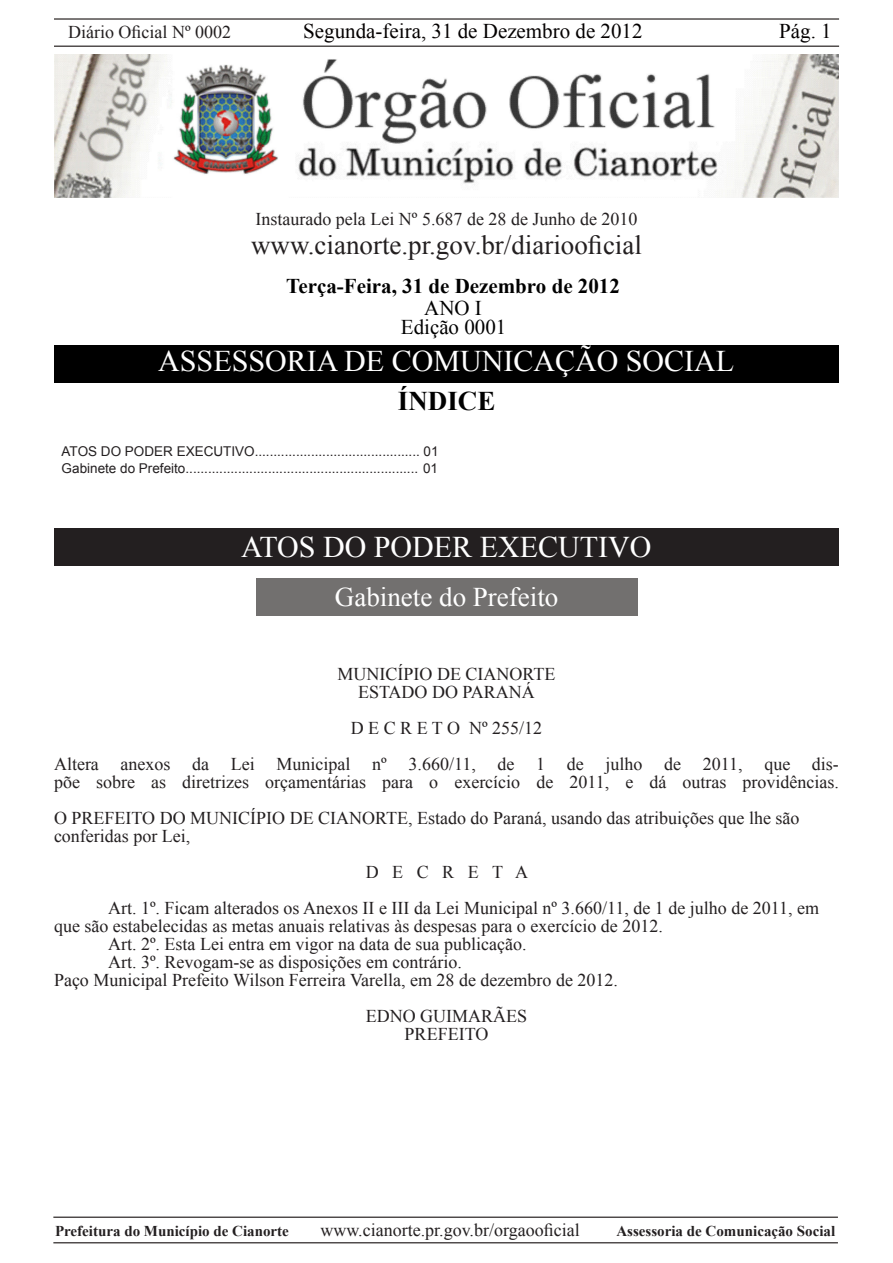
<style>
.page{position:relative;width:893px;height:1263px;background:#fff}
.page>*{position:absolute;margin:0;border:0;box-sizing:border-box;transform-origin:0 0}
.t1{font:30px "Times New Roman";color:#fff}
.t2{font:27px "Times New Roman";color:#231f20}
.t3{font:27px "Times New Roman";color:#fff}
.t4{font:700 27px "Times New Roman";color:#000}
.t5{font:21px "Times New Roman";color:#040000}
.t6{font:700 21px "Times New Roman";color:#000}
.t7{font:21px "Times New Roman";color:#000}
.t8{font:18px/18px "Times New Roman";color:#231f20}
.t9{font:700 15px "Times New Roman";color:#231f20}
.t10{font:13.5px "Arial";color:#231f20}
</style>
<div class="page">
<hr style="left:54px;top:18px;width:785px;height:2px;background:#4d4948">
<hr style="left:54px;top:45px;width:785px;height:2px;background:#4d4948">
<hr style="left:53px;top:1216px;width:785px;height:2px;background:#4d4948">
<hr style="left:53px;top:1242px;width:785px;height:1px;background:#4d4948">
<img style="left:54px;top:54px;width:785px;height:143px">
<div style="left:54px;top:345px;width:785px;height:38px;background:#000"></div>
<div style="left:54px;top:529px;width:785px;height:37px;background:#231f20"></div>
<div style="left:256px;top:578px;width:382px;height:38px;background:#72706f"></div>
<p class="t8" style="left:68px;top:23px;width:165px">Diário Oficial Nº 0002</p>
<p class="t5" style="left:303px;top:17px;width:341px">Segunda-feira, 31 de Dezembro de 2012</p>
<p class="t5" style="left:779px;top:17px;width:54px">Pág. 1</p>
<p class="t8" style="left:255px;top:210px;width:384px">Instaurado pela Lei Nº 5.687 de 28 de Junho de 2010</p>
<p class="t2" style="left:251px;top:227px;width:392px">www.cianorte.pr.gov.br/diariooficial</p>
<p class="t6" style="left:286px;top:271px;width:335px">Terça-Feira, 31 de Dezembro de 2012</p>
<p class="t7" style="left:424px;top:293px;width:59px">ANO I</p>
<p class="t7" style="left:401px;top:313px;width:107px">Edição 0001</p>
<p class="t1" style="left:158px;top:340px;width:577px">ASSESSORIA DE COMUNICAÇÃO SOCIAL</p>
<p class="t4" style="left:398px;top:383px;width:99px">ÍNDICE</p>
<p class="t10" style="left:62px;top:443px;width:378px">ATOS DO PODER EXECUTIVO............................................ 01</p>
<p class="t10" style="left:62px;top:459px;width:378px">Gabinete do Prefeito.............................................................. 01</p>
<p class="t1" style="left:241px;top:526px;width:412px">ATOS DO PODER EXECUTIVO</p>
<p class="t3" style="left:327px;top:578px;width:225px">Gabinete do Prefeito</p>
<p class="t3" style="left:335px;top:579px;width:225px">Gabinete do Prefeito</p>
<p class="t8" style="left:338px;top:665px;width:219px">MUNICÍPIO DE CIANORTE</p>
<p class="t8" style="left:358px;top:683px;width:178px">ESTADO DO PARANÁ</p>
<p class="t8" style="left:351px;top:719px;width:193px">D E C R E T O Nº 255/12</p>
<p class="t8" style="left:54px;top:755px;width:786px">Altera anexos da Lei Municipal nº 3.660/11, de 1 de julho de 2011, que dis&shy;põe sobre as diretrizes orçamentárias para o exercício de 2011, e dá outras providências.</p>
<p class="t8" style="left:54px;top:809px;width:747px">O PREFEITO DO MUNICÍPIO DE CIANORTE, Estado do Paraná, usando das atribuições que lhe são conferidas por Lei,</p>
<p class="t8" style="left:366px;top:863px;width:164px">D E C R E T A</p>
<p class="t8" style="left:54px;top:899px;width:767px;text-indent:54px">Art. 1º. Ficam alterados os Anexos II e III da Lei Municipal nº 3.660/11, de 1 de julho de 2011, em que são estabelecidas as metas anuais relativas às despesas para o exercício de 2012.</p>
<p class="t8" style="left:108px;top:935px;width:420px">Art. 2º. Esta Lei entra em vigor na data de sua publicação.</p>
<p class="t8" style="left:108px;top:953px;width:356px">Art. 3º. Revogam-se as disposições em contrário.</p>
<p class="t8" style="left:54px;top:971px;width:565px">Paço Municipal Prefeito Wilson Ferreira Varella, em 28 de dezembro de 2012.</p>
<p class="t8" style="left:366px;top:1007px;width:163px">EDNO GUIMARÃES</p>
<p class="t8" style="left:405px;top:1025px;width:85px">PREFEITO</p>
<p class="t9" style="left:55px;top:1221px;width:235px">Prefeitura do Município de Cianorte</p>
<p class="t8" style="left:320px;top:1221px;width:261px">www.cianorte.pr.gov.br/orgaooficial</p>
<p class="t9" style="left:616px;top:1221px;width:220px">Assessoria de Comunicação Social</p>
</div>
